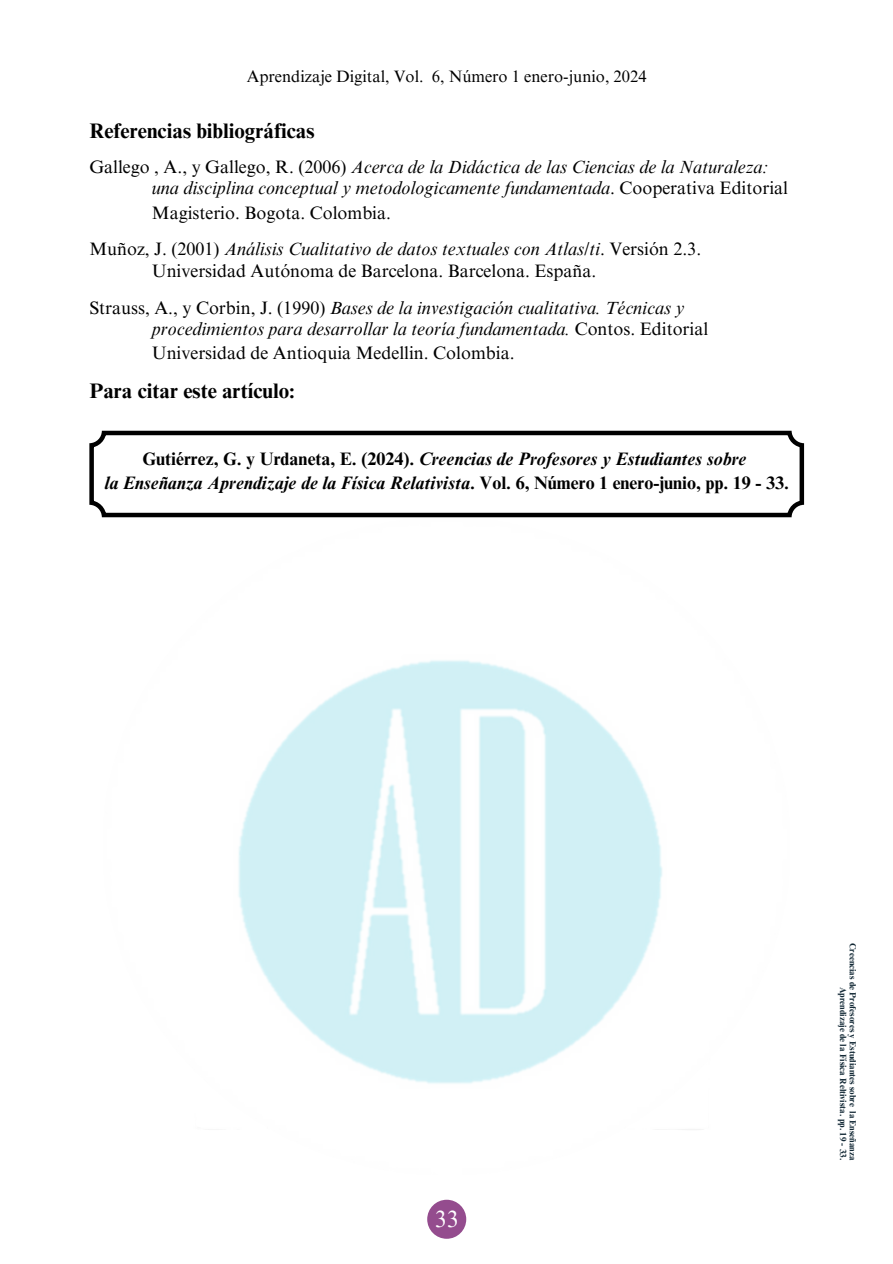
<style>
.page{position:relative;width:893px;height:1264px;background:#fff}
.page>*{position:absolute;margin:0;border:0;box-sizing:border-box;transform-origin:0 0}
.t1{font:23.55px "Times NRMT Pro";color:#fff}
.t2{font:700 21px "Times NRMT Pro";color:#000}
.t3{font:18px/36.9px "Times NRMT Pro";color:#000}
.t4{font:italic 18px/21.1px "Times NRMT Pro";color:#000}
.t5{font:italic 700 18px/24.8px "Times NRMT Pro";color:#000;text-align:center}
.t6{font:16.5px "Times NRMT Pro";color:#000}
.t7{font:700 9px/9.8px "Times NRMT Pro";color:#122835;text-align:right}
.s1{font-style:normal}
.s2{font-style:italic}
</style>
<div class="page">
<svg style="left:89px;top:431px;width:715px;height:86px"></svg>
<img style="left:238px;top:660px;width:462px;height:470px">
<div style="left:427px;top:1199px;width:39px;height:39px;background:#944c8e;border-radius:50%"></div>
<p class="t6" style="left:247px;top:70px;width:401px">Aprendizaje Digital, Vol. 6, Número 1 enero-junio, 2024</p>
<p class="t2" style="left:89px;top:123px;width:226px">Referencias bibliográficas</p>
<p class="t4" style="left:152px;top:158px;width:637px;text-indent:-62px"><span class="s1">Gallego , A., y Gallego, R. (2006)</span> Acerca de la Didáctica de las Ciencias de la Naturaleza: una disciplina conceptual y metodologicamente fundamentada<span class="s1">. Cooperativa Editorial</span></p>
<p class="t3" style="left:89px;top:196px;width:613px;text-indent:62px">Magisterio. Bogota. Colombia.<br>Muñoz, J. (2001) <span class="s2">Análisis Cualitativo de datos textuales con Atlas/ti</span>. Versión 2.3.</p>
<p class="t3" style="left:89px;top:254px;width:596px;text-indent:62px">Universidad Autónoma de Barcelona. Barcelona. España.<br>Strauss, A., y Corbin, J. (1990) <span class="s2">Bases de la investigación cualitativa. Técnicas y</span></p>
<p class="t3" style="left:152px;top:318px;width:558px;line-height:24.8px"><span class="s2">procedimientos para desarrollar la teoría fundamentada.</span> Contos. Editorial<br>Universidad de Antioquia Medellin. Colombia.</p>
<p class="t2" style="left:89px;top:383px;width:207px">Para citar este artículo:</p>
<p class="t5" style="left:104px;top:448px;width:685px"><span class="s1">Gutiérrez, G. y Urdaneta, E. (2024).</span> Creencias de Profesores y Estudiantes sobre<br>la Enseñanza Aprendizaje de la Física Relativista<span class="s1">. Vol. 6, Número 1 enero-junio, pp. 19 - 33.</span></p>
<h1 class="t1" style="left:435px;top:1210px;width:25px">33</h1>
<p class="t7" style="left:856px;top:942px;width:219px;rotate:90deg">Creencias de Profesores y Estudiantes sobre la Enseñanza<br>Aprendizaje de la Física Reltivista. pp. 19 - 33.</p>
</div>
